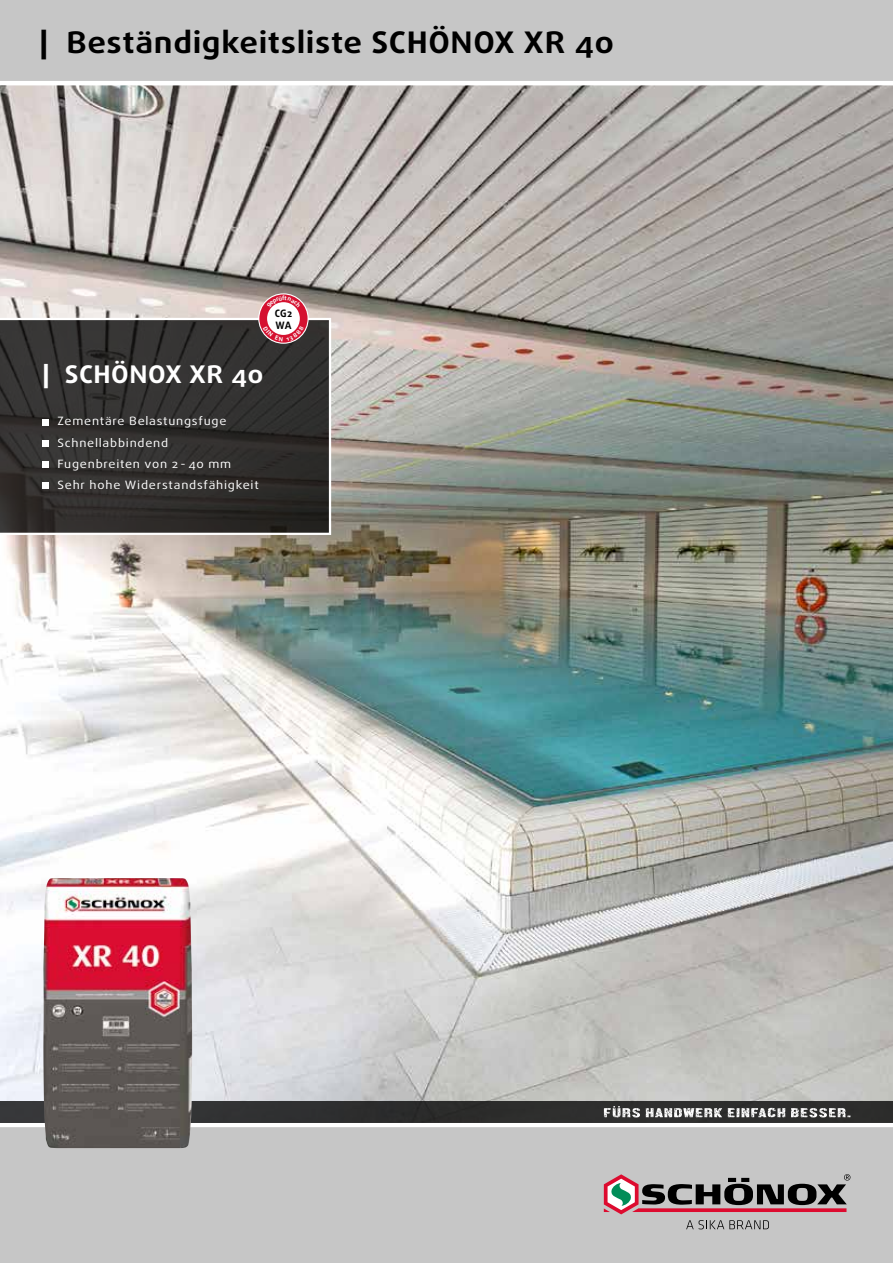
<style>
.page{position:relative;width:893px;height:1263px;background:#fff}
.page>*{position:absolute;margin:0;border:0;box-sizing:border-box;transform-origin:0 0}
.t1{font:700 29.7px "Daxline Pro";letter-spacing:.02em;color:#000;scale:1.11 1}
.t2{font:700 24.3px "Daxline Pro";letter-spacing:.02em;color:#fff;scale:1.11 1}
.t3{font:11.55px/21.3px "Daxline Pro";letter-spacing:.06em;color:#fff;scale:1.11 1}
.t4{font:700 10.2px/11.9px "Daxline Pro";color:#000}
</style>
<div class="page">
<img style="left:0;top:85px;width:893px;height:1016px">
<div style="left:0;top:0;width:893px;height:83px;background:#c6c6c6"></div>
<hr style="left:0;top:81px;width:893px;height:4px;background:#fff">
<div style="left:0;top:1124px;width:893px;height:139px;background:#c6c6c6"></div>
<hr style="left:0;top:1123px;width:893px;height:4px;background:#fff">
<div style="left:0;top:1101px;width:893px;height:22px;background:#2e2e2e"></div>
<svg style="left:646px;top:1108px;width:76px;height:9px"></svg>
<svg style="left:728px;top:1108px;width:57px;height:9px"></svg>
<svg style="left:791px;top:1108px;width:59px;height:9px"></svg>
<svg style="left:604px;top:1106px;width:36px;height:11px"></svg>
<img style="left:43px;top:878px;width:149px;height:270px">
<svg style="left:0;top:318px;width:331px;height:217px;background:#353432"></svg>
<svg style="left:43px;top:419px;width:6px;height:6px"></svg>
<svg style="left:43px;top:440px;width:6px;height:6px"></svg>
<svg style="left:43px;top:462px;width:6px;height:6px"></svg>
<svg style="left:43px;top:483px;width:6px;height:6px"></svg>
<svg style="left:604px;top:1174px;width:246px;height:40px"></svg>
<svg style="left:686px;top:1220px;width:83px;height:9px"></svg>
<svg style="left:259px;top:294px;width:49px;height:49px"></svg>
<h1 class="t1" style="left:39px;top:23px;width:519px">| Beständigkeitsliste SCHÖNOX XR 40</h1>
<h2 class="t2" style="left:43px;top:358px;width:201px">| SCHÖNOX XR 40</h2>
<p class="t3" style="left:57px;top:411px;width:183px">Zementäre Belastungsfuge<br>Schnellabbindend<br>Fugenbreiten von 2 - 40 mm<br>Sehr hohe Widerstandsfähigkeit</p>
<p class="t4" style="left:275px;top:308px;width:19px">CG2<br>WA</p>
</div>
